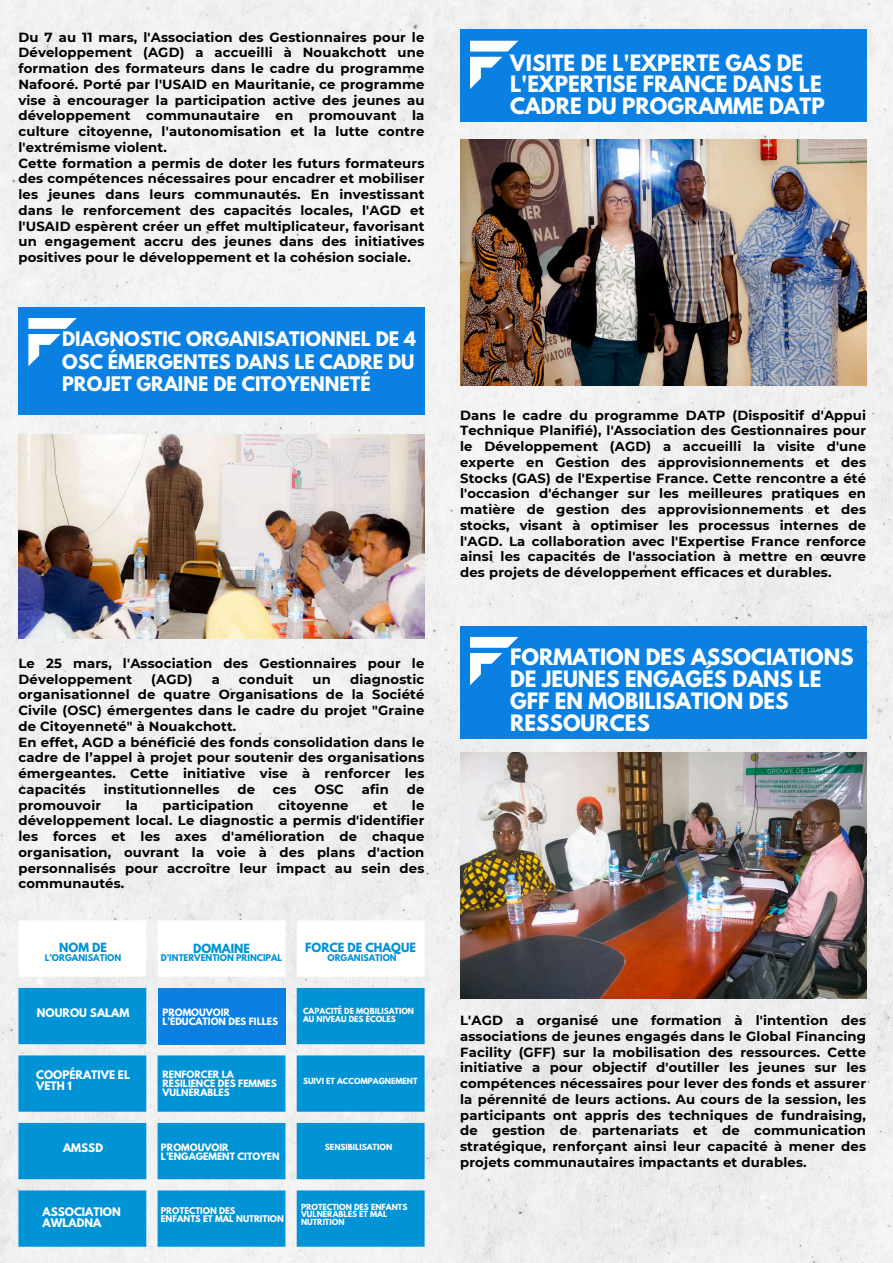
<style>
.page{position:relative;width:893px;height:1263px;background:#f0f0f0}
.page>*{position:absolute;margin:0;border:0;box-sizing:border-box;transform-origin:0 0}
.t1{font:700 20.02px/21.9px "League Spartan";color:#fff}
.t2{font:700 17.77px/22.5px "League Spartan";color:#fff;text-align:justify}
.t3{font:700 13.2px/15.8px "Montserrat";letter-spacing:.015em;color:#000}
.t4{font:700 11.25px "League Spartan";color:#0093d5}
.t5{font:700 10.5px/10.6px "League Spartan";color:#fff}
.t6{font:700 9px/9px "League Spartan";color:#fff}
.t7{font:700 8.25px "League Spartan";color:#0093d5}
.t8{font:700 8.25px/8.4px "League Spartan";color:#fff}
.t9{font:700 7.5px/7.9px "League Spartan";color:#fff}
</style>
<div class="page">
<div style="left:18px;top:307px;width:406px;height:108px;background:#0a81e2"></div>
<svg style="left:28px;top:318px;width:49px;height:48px"></svg>
<div style="left:460px;top:29px;width:406px;height:93px;background:#0a81e2"></div>
<svg style="left:470px;top:41px;width:48px;height:48px"></svg>
<img style="left:18px;top:434px;width:407px;height:204px">
<img style="left:460px;top:139px;width:406px;height:247px">
<div style="left:460px;top:626px;width:406px;height:112px;background:#0a81e2"></div>
<svg style="left:470px;top:637px;width:48px;height:48px"></svg>
<img style="left:460px;top:752px;width:406px;height:247px">
<svg style="left:18px;top:920px;width:406px;height:57px"></svg>
<svg style="left:18px;top:988px;width:406px;height:259px;fill:#0093d5"></svg>
<div style="left:158px;top:988px;width:127px;height:56px;background:#0a81e2"></div>
<p class="t3" style="left:18px;top:29px;width:407px">Du 7 au 11 mars, l'Association des Gestionnaires pour le Développement (AGD) a accueilli à Nouakchott une formation des formateurs dans le cadre du programme Nafooré. Porté par l'USAID en Mauritanie, ce programme vise à encourager la participation active des jeunes au développement communautaire en promouvant la culture citoyenne, l'autonomisation et la lutte contre l'extrémisme violent.<br>Cette formation a permis de doter les futurs formateurs des compétences nécessaires pour encadrer et mobiliser les jeunes dans leurs communautés. En investissant dans le renforcement des capacités locales, l'AGD et l'USAID espèrent créer un effet multiplicateur, favorisant un engagement accru des jeunes dans des initiatives positives pour le développement et la cohésion sociale.</p>
<h2 class="t2" style="left:62px;top:330px;width:355px">DIAGNOSTIC ORGANISATIONNEL DE 4<br>OSC ÉMERGENTES DANS LE CADRE DU PROJET GRAINE DE CITOYENNETÉ</h2>
<p class="t3" style="left:18px;top:655px;width:407px">Le 25 mars, l'Association des Gestionnaires pour le<br>Développement</p>
<p class="t3" style="left:18px;top:671px;width:407px;text-indent:332px">diagnostic organisationnel de quatre Organisations de la Société Civile (OSC) émergentes dans le cadre du projet "Graine de Citoyenneté" à Nouakchott.<br>En effet, AGD a bénéficié des fonds consolidation dans le cadre de l’appel à projet pour soutenir des organisations émergeantes. Cette initiative vise à renforcer les capacités</p>
<p class="t3" style="left:151px;top:671px;width:43px">(AGD)</p>
<p class="t3" style="left:212px;top:671px;width:10px">a</p>
<p class="t3" style="left:239px;top:671px;width:56px">conduit</p>
<p class="t3" style="left:313px;top:671px;width:20px">un</p>
<p class="t3" style="left:104px;top:781px;width:117px">institutionnelles</p>
<p class="t3" style="left:237px;top:781px;width:19px">de</p>
<p class="t3" style="left:273px;top:781px;width:25px">ces</p>
<p class="t3" style="left:314px;top:781px;width:31px">OSC</p>
<p class="t3" style="left:362px;top:781px;width:28px">afin</p>
<p class="t3" style="left:407px;top:781px;width:19px">de</p>
<p class="t3" style="left:18px;top:797px;width:84px">promouvoir</p>
<p class="t3" style="left:126px;top:797px;width:14px">la</p>
<p class="t3" style="left:162px;top:797px;width:93px">participation</p>
<p class="t3" style="left:278px;top:797px;width:72px">citoyenne</p>
<p class="t3" style="left:373px;top:797px;width:16px">et</p>
<p class="t3" style="left:18px;top:797px;width:407px;text-align:justify;text-indent:393px">le développement local. Le diagnostic a permis d'identifier les forces et les axes d'amélioration de chaque organisation, ouvrant la voie à des plans d'action personnalisés pour accroître leur impact au sein des communautés.</p>
<p class="t4" style="left:59px;top:942px;width:49px">NOM DE</p>
<p class="t7" style="left:45px;top:953px;width:78px">L’ORGANISATION</p>
<p class="t4" style="left:193px;top:942px;width:58px">DOMAINE</p>
<p class="t7" style="left:161px;top:954px;width:123px">D’INTERVENTION PRINCIPAL</p>
<p class="t4" style="left:305px;top:942px;width:112px">FORCE DE CHAQUE</p>
<p class="t7" style="left:327px;top:953px;width:71px">ORGANISATION</p>
<p class="t5" style="left:37px;top:1008px;width:94px">NOUROU SALAM</p>
<p class="t6" style="left:162px;top:1008px;width:117px">PROMOUVOIR<br>L’ÉDUCATION DES FILLES</p>
<p class="t9" style="left:303px;top:1008px;width:113px">CAPACITÉ DE MOBILISATION<br>AU NIVEAU DES ÉCOLES</p>
<p class="t5" style="left:36px;top:1071px;width:95px">COOPÉRATIVE EL<br>VETH 1</p>
<p class="t6" style="left:162px;top:1071px;width:116px">RENFORCER LA<br>RÉSILIENCE DES FEMMES<br>VULNÉRABLES</p>
<p class="t9" style="left:303px;top:1078px;width:116px">SUIVI ET ACCOMPAGNEMENT</p>
<p class="t5" style="left:63px;top:1144px;width:42px">AMSSD</p>
<p class="t6" style="left:161px;top:1144px;width:120px">PROMOUVOIR<br>L’ENGAGEMENT CITOYEN</p>
<p class="t9" style="left:325px;top:1143px;width:69px">SENSIBILISATION</p>
<p class="t5" style="left:43px;top:1208px;width:80px">ASSOCIATION<br>AWLADNA</p>
<p class="t8" style="left:161px;top:1207px;width:125px">PROTECTION DES<br>ENFANTS ET MAL NUTRITION</p>
<p class="t9" style="left:301px;top:1203px;width:108px">PROTECTION DES ENFANTS<br>VULNÉRABLES ET MAL<br>NUTRITION</p>
<h1 class="t1" style="left:510px;top:55px;width:316px;line-height:21.1px">VISITE DE L'EXPERTE GAS DE<br>L'EXPERTISE FRANCE DANS LE<br>CADRE DU PROGRAMME DATP</h1>
<p class="t3" style="left:460px;top:407px;width:407px;text-align:justify">Dans le cadre du programme DATP (Dispositif d'Appui Technique Planifié), l'Association des Gestionnaires pour le Développement (AGD) a accueilli la visite d'une experte en Gestion des approvisionnements et des Stocks (GAS) de l'Expertise France. Cette rencontre a été l'occasion d'échanger sur les meilleures pratiques en matière de gestion des approvisionnements et des stocks, visant à optimiser les processus internes de l'AGD. La collaboration avec l'Expertise France renforce ainsi les capacités de l'association à mettre en œuvre des projets de développement efficaces et durables.</p>
<h1 class="t1" style="left:510px;top:649px;width:345px">FORMATION DES ASSOCIATIONS<br>DE JEUNES ENGAGÉS DANS LE<br>GFF EN MOBILISATION DES<br>RESSOURCES</h1>
<p class="t3" style="left:460px;top:1012px;width:407px;text-align:justify">L'AGD a organisé une formation à l'intention des associations de jeunes engagés dans le Global Financing Facility (GFF) sur la mobilisation des ressources. Cette initiative a pour objectif d'outiller les jeunes sur les compétences nécessaires pour lever des fonds et assurer la pérennité de leurs actions. Au cours de la session, les participants ont appris des techniques de fundraising, de gestion de partenariats et de communication stratégique, renforçant ainsi leur capacité à mener des projets communautaires impactants et durables.</p>
</div>
